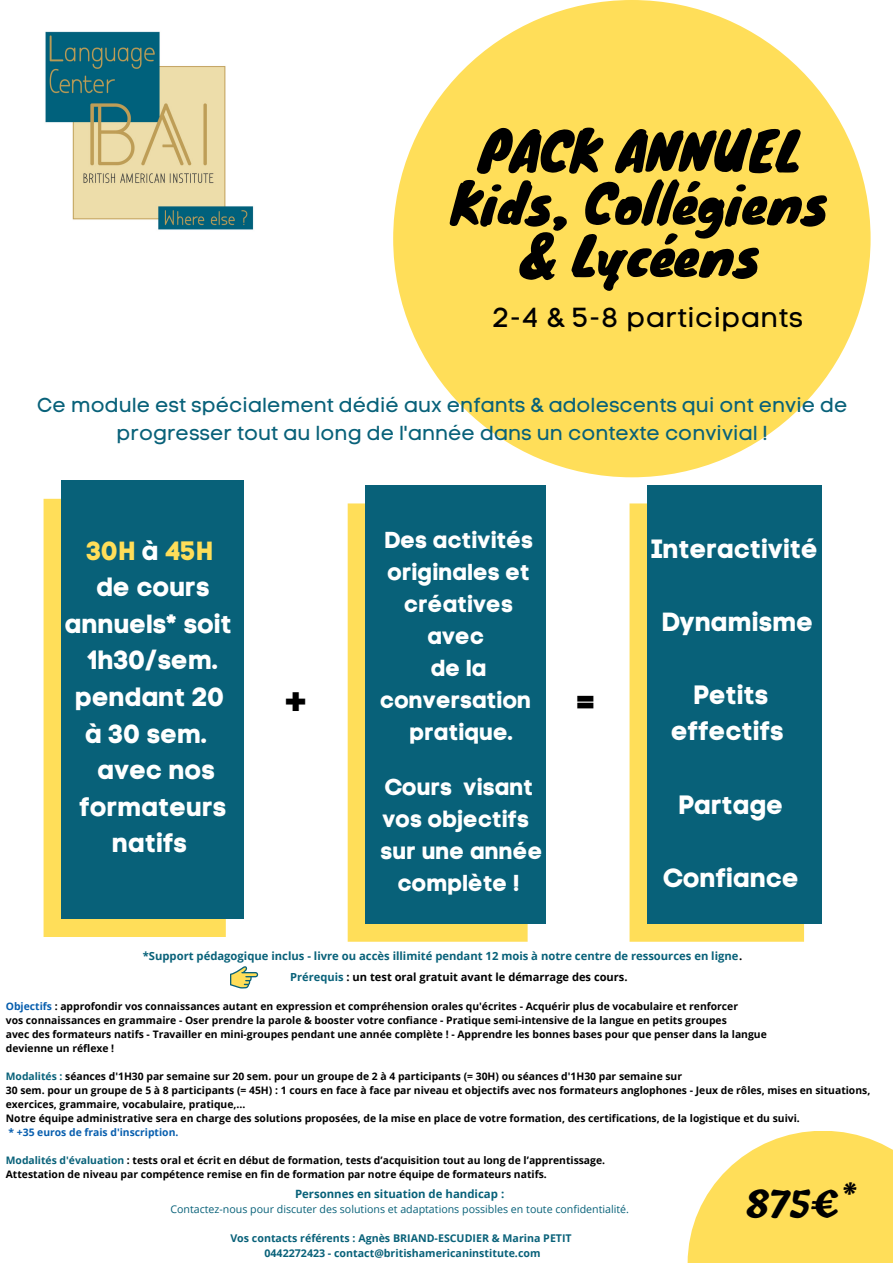
<style>
.page{position:relative;width:893px;height:1263px;background:#fff}
.page>*{position:absolute;margin:0;border:0;box-sizing:border-box;transform-origin:0 0}
.t1{font:52.5px "Knewave";color:#000}
.t2{font:38.25px "Code Pro Bold LC";color:#000}
.t3{font:700 37.5px "Tillana";color:#000}
.t4{font:27.3px "Code Pro Normal LC";letter-spacing:.02em;color:#000}
.t5{font:26.25px/36.6px "Code Pro Bold LC";color:#fff;text-align:center}
.t6{font:26.25px "Code Pro Bold LC";color:#ffde59}
.t7{font:23.02px/32.1px "Code Pro Bold LC";color:#fff;text-align:center}
.t8{font:20.25px/28.1px "Code Pro Normal LC";color:#086179;text-align:center}
.t9{font:700 11.4px "Open Sans";color:#086179}
.t10{font:700 11.25px "Open Sans";color:#086179}
.t11{font:700 11.1px "Open Sans";color:#000}
.t12{font:700 10.65px "Open Sans";color:#086179}
.t13{font:10.65px "Open Sans";color:#086179}
.t14{font:700 10.35px/14.1px "Open Sans";color:#000}
.t15{font:700 10.35px "Open Sans";color:#075eae}
.s1{color:#fff}
.s2{color:#000}
.s3{color:#086179}
.s4{color:#075eae}
</style>
<div class="page">
<img style="left:45px;top:31px;width:209px;height:199px">
<div style="left:393px;top:0;width:477px;height:477px;background:#ffde59;border-radius:50%"></div>
<div style="left:44px;top:499px;width:182px;height:438px;background:#ffde59"></div>
<div style="left:62px;top:480px;width:182px;height:439px;background:#086179"></div>
<div style="left:348px;top:503px;width:179px;height:439px;background:#ffde59"></div>
<div style="left:366px;top:485px;width:180px;height:438px;background:#086179"></div>
<svg style="left:629px;top:503px;width:175px;height:439px;background:#f2d85e"></svg>
<div style="left:648px;top:485px;width:174px;height:438px;background:#086179"></div>
<svg style="left:230px;top:966px;width:28px;height:22px"></svg>
<svg style="left:687px;top:1131px;width:206px;height:132px;fill:#ffde59"></svg>
<p class="t1" style="left:478px;top:108px;width:324px">PACK ANNUEL</p>
<p class="t1" style="left:450px;top:161px;width:379px">Kids, Collégiens</p>
<p class="t1" style="left:518px;top:213px;width:243px">&amp; Lycéens</p>
<p class="t4" style="left:492px;top:301px;width:312px">2-4 &amp; 5-8 participants</p>
<p class="t8" style="left:37px;top:391px;width:812px">Ce module est spécialement dédié aux enfants &amp; adolescents qui ont envie de progresser tout au long de l'année dans un contexte convivial !</p>
<p class="t6" style="left:87px;top:535px;width:128px">30H <span class="s1">à</span> 45H</p>
<p class="t5" style="left:65px;top:569px;width:168px">de cours annuels* soit<br>1h30/sem. pendant 20</p>
<p class="t5" style="left:80px;top:715px;width:148px">à 30 sem. avec nos formateurs natifs</p>
<p class="t7" style="left:384px;top:524px;width:150px">Des activités originales et créatives</p>
<p class="t7" style="left:428px;top:620px;width:58px">avec</p>
<p class="t7" style="left:380px;top:652px;width:152px">de la conversation pratique.</p>
<p class="t7" style="left:381px;top:771px;width:163px">Cours visant vos objectifs sur une année complète !</p>
<p class="t2" style="left:286px;top:679px;width:23px">+</p>
<p class="t2" style="left:577px;top:679px;width:20px">=</p>
<p class="t5" style="left:650px;top:530px;width:169px">Interactivité</p>
<p class="t5" style="left:662px;top:603px;width:153px">Dynamisme</p>
<p class="t5" style="left:671px;top:676px;width:114px">Petits effectifs</p>
<p class="t5" style="left:678px;top:786px;width:107px">Partage</p>
<p class="t5" style="left:663px;top:859px;width:138px">Confiance</p>
<p class="t10" style="left:143px;top:948px;width:601px">*Support pédagogique inclus - livre ou accès illimité pendant 12 mois à notre centre de ressources en ligne<span class="s2">.</span></p>
<p class="t11" style="left:290px;top:969px;width:339px"><span class="s3">Prérequis</span> : un test oral gratuit avant le démarrage des cours.</p>
<p class="t14" style="left:6px;top:998px;width:734px"><span class="s4">Objectifs</span> : approfondir vos connaissances autant en expression et compréhension orales qu'écrites - Acquérir plus de vocabulaire et renforcer</p>
<p class="t14" style="left:6px;top:1012px;width:722px">vos connaissances en grammaire - Oser prendre la parole &amp; booster votre confiance - Pratique semi-intensive de la langue en petits groupes</p>
<p class="t14" style="left:6px;top:1027px;width:762px">avec des formateurs natifs - Travailler en mini-groupes pendant une année complète ! - Apprendre les bonnes bases pour que penser dans la langue</p>
<p class="t14" style="left:6px;top:1041px;width:110px">devienne un réflexe !</p>
<p class="t14" style="left:6px;top:1069px;width:678px"><span class="s3">Modalités :</span> séances d'1H30 par semaine sur 20 sem. pour un groupe de 2 à 4 participants (= 30H) ou séances d'1H30 par semaine sur</p>
<p class="t14" style="left:6px;top:1083px;width:866px">30 sem. pour un groupe de 5 à 8 participants (= 45H) : 1 cours en face à face par niveau et objectifs avec nos formateurs anglophones - Jeux de rôles, mises en situations, exercices, grammaire, vocabulaire, pratique,...</p>
<p class="t14" style="left:6px;top:1111px;width:795px">Notre équipe administrative sera en charge des solutions proposées, de la mise en place de votre formation, des certifications, de la logistique et du suivi.</p>
<p class="t15" style="left:9px;top:1125px;width:171px">* +35 euros de frais d'inscription.</p>
<p class="t14" style="left:6px;top:1153px;width:601px"><span class="s3">Modalités d'évaluation</span> : tests oral et écrit en début de formation, tests d’acquisition tout au long de l’apprentissage.</p>
<p class="t14" style="left:6px;top:1167px;width:542px">Attestation de niveau par compétence remise en fin de formation par notre équipe de formateurs natifs.</p>
<p class="t9" style="left:295px;top:1186px;width:211px">Personnes en situation de handicap :</p>
<p class="t13" style="left:170px;top:1201px;width:460px">Contactez-nous pour discuter des solutions et adaptations possibles en toute confidentialité.</p>
<p class="t12" style="left:230px;top:1231px;width:343px">Vos contacts référents : Agnès BRIAND-ESCUDIER &amp; Marina PETIT</p>
<p class="t12" style="left:264px;top:1245px;width:277px">0442272423 - contact@britishamericaninstitute.com</p>
<p class="t3" style="left:745px;top:1174px;width:110px">875€*</p>
</div>
